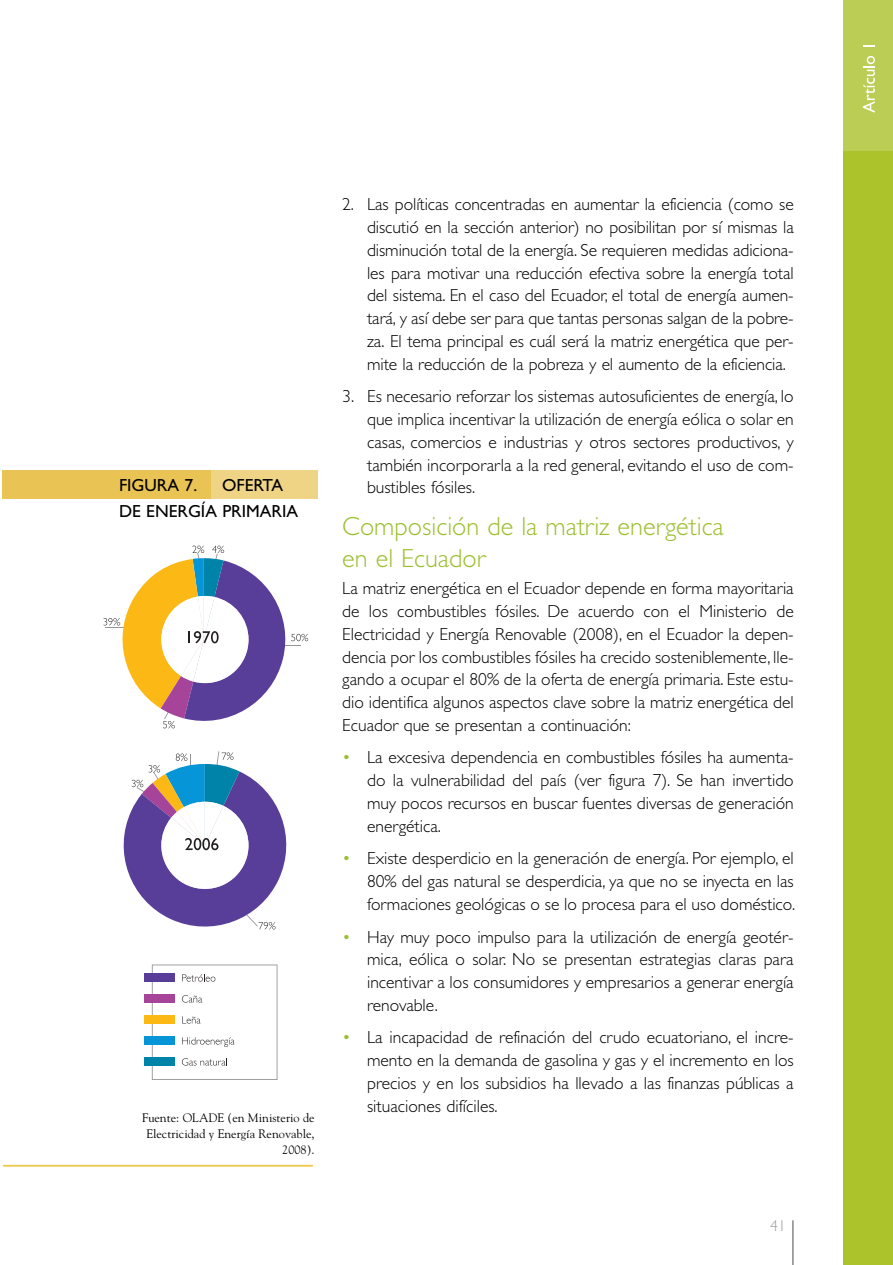
<style>
.page{position:relative;width:893px;height:1265px;background:#fff}
.page>*{position:absolute;margin:0;border:0;box-sizing:border-box;transform-origin:0 0}
.t1{font:300 26.25px/31.5px "Gill Sans";color:#9bbf2e}
.t2{font:300 17.5px/22.8px "Gill Sans";color:#000;text-align:justify}
.t3{font:17.5px/25.9px "Gill Sans";color:#000}
.t4{font:300 15.75px "Gill Sans";color:#999}
.t5{font:12.25px/15.8px "Goudy";color:#000;text-align:right}
.s1{color:#9bbf2e}
</style>
<div class="page">
<div style="left:843px;top:0;width:50px;height:1265px;background:#acc32b"></div>
<div style="left:843px;top:0;width:50px;height:151px;background:#bccd56"></div>
<svg style="left:863px;top:56px;width:12px;height:57px"></svg>
<svg style="left:863px;top:45px;width:12px;height:2px"></svg>
<hr style="left:792px;top:1220px;width:2px;height:45px;background:#999">
<div style="left:2px;top:470px;width:315px;height:28px;background:#f0d486"></div>
<div style="left:2px;top:470px;width:209px;height:28px;background:#eac355"></div>
<svg style="left:152px;top:965px;width:125px;height:115px"></svg>
<div style="left:145px;top:973px;width:30px;height:8px;background:#593e99"></div>
<div style="left:145px;top:994px;width:30px;height:8px;background:#a54499"></div>
<div style="left:145px;top:1015px;width:30px;height:8px;background:#fcb814"></div>
<div style="left:145px;top:1036px;width:30px;height:8px;background:#0696d7"></div>
<div style="left:145px;top:1057px;width:30px;height:8px;background:#0083a9"></div>
<svg style="left:104px;top:546px;width:204px;height:183px"></svg>
<svg style="left:123px;top:751px;width:164px;height:179px"></svg>
<hr style="left:3px;top:1165px;width:310px;height:2px;background:#f0c744">
<p class="t3" style="left:119px;top:472px;width:181px;text-indent:103px">OFERTA<br>DE ENERGÍA PRIMARIA</p>
<p class="t3" style="left:119px;top:472px;width:80px">FIGURA 7.</p>
<p class="t5" style="left:142px;top:1110px;width:174px">Fuente: OLADE (en Ministerio de<br>Electricidad y Energía Renovable,<br>2008).</p>
<p class="t2" style="left:367px;top:195px;width:428px;text-indent:-25px">2. Las políticas concentradas en aumentar la eficiencia (como se discutió en la sección anterior) no posibilitan por sí mismas la disminución total de la energía. Se requieren medidas adiciona&shy;les para motivar una reducción efectiva sobre la energía total del sistema. En el caso del Ecuador, el total de energía aumen&shy;tará, y así debe ser para que tantas personas salgan de la pobre&shy;za. El tema principal es cuál será la matriz energética que per&shy;mite la reducción de la pobreza y el aumento de la eficiencia.</p>
<p class="t2" style="left:367px;top:387px;width:428px;text-indent:-25px">3. Es necesario reforzar los sistemas autosuficientes de energía, lo que implica incentivar la utilización de energía eólica o solar en casas, comercios e industrias y otros sectores productivos, y también incorporarla a la red general, evitando el uso de com&shy;bustibles fósiles.</p>
<h1 class="t1" style="left:342px;top:513px;width:383px">Composición de la matriz energética en el Ecuador</h1>
<p class="t2" style="left:342px;top:579px;width:453px">La matriz energética en el Ecuador depende en forma mayoritaria de los combustibles fósiles. De acuerdo con el Ministerio de Electricidad y Energía Renovable (2008), en el Ecuador la depen&shy;dencia por los combustibles fósiles ha crecido sosteniblemente, lle&shy;gando a ocupar el 80% de la oferta de energía primaria. Este estu&shy;dio identifica algunos aspectos clave sobre la matriz energética del Ecuador que se presentan a continuación:</p>
<p class="t2" style="left:367px;top:748px;width:428px;text-indent:-25px"><span class="s1">•</span> La excesiva dependencia en combustibles fósiles ha aumenta&shy;do la vulnerabilidad del país (ver figura 7). Se han invertido muy pocos recursos en buscar fuentes diversas de generación energética.</p>
<p class="t2" style="left:367px;top:849px;width:430px;text-indent:-25px"><span class="s1">•</span> Existe desperdicio en la generación de energía. Por ejemplo, el 80% del gas natural se desperdicia, ya que no se inyecta en las formaciones geológicas o se lo procesa para el uso doméstico.</p>
<p class="t2" style="left:367px;top:927px;width:428px;text-indent:-25px"><span class="s1">•</span> Hay muy poco impulso para la utilización de energía geotér&shy;mica, eólica o solar. No se presentan estrategias claras para incentivar a los consumidores y empresarios a generar energía renovable.</p>
<p class="t2" style="left:367px;top:1028px;width:428px;text-indent:-25px"><span class="s1">•</span> La incapacidad de refinación del crudo ecuatoriano, el incre&shy;mento en la demanda de gasolina y gas y el incremento en los precios y en los subsidios ha llevado a las finanzas públicas a situaciones difíciles.</p>
<p class="t4" style="left:770px;top:1220px;width:17px">41</p>
</div>
